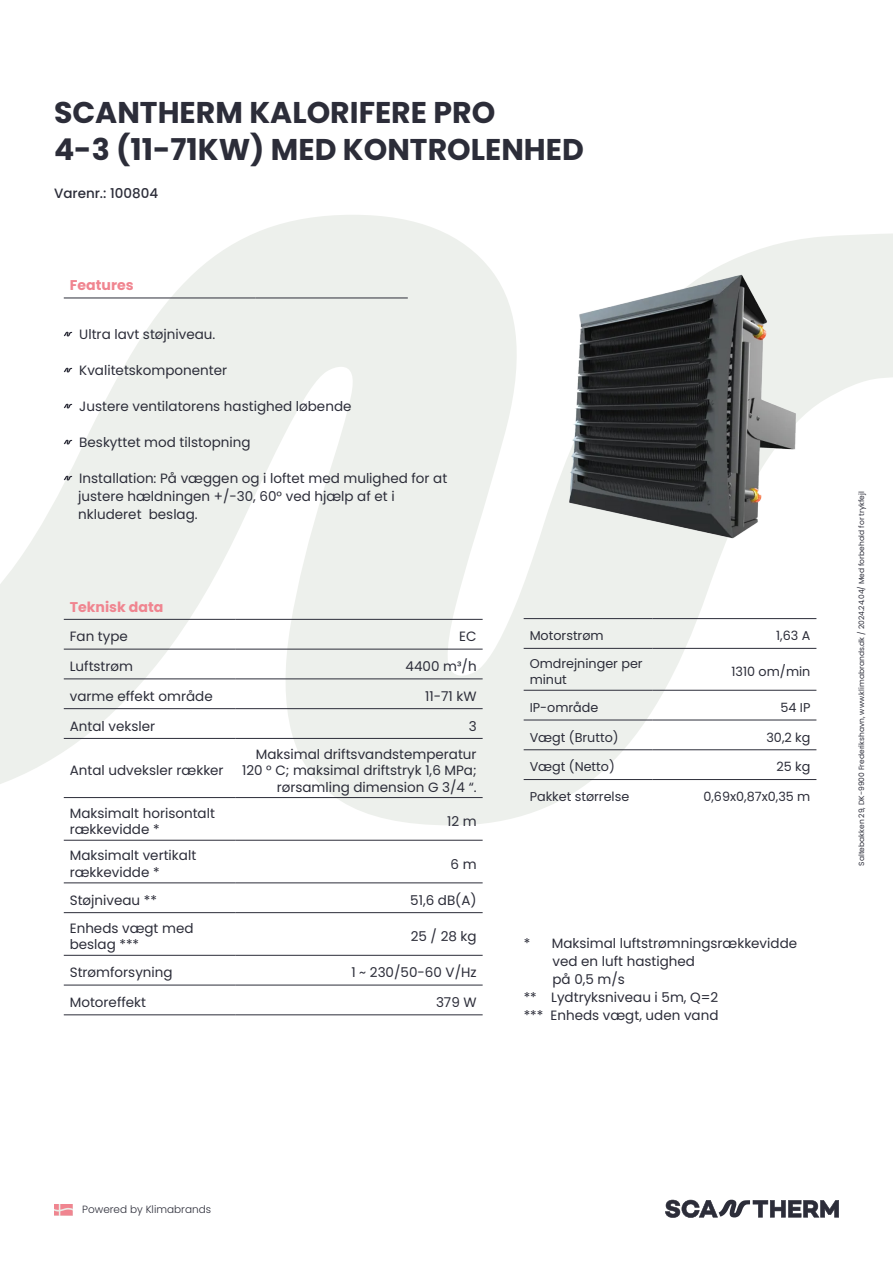
<style>
.page{position:relative;width:893px;height:1263px;background:#fff}
.page>*{position:absolute;margin:0;border:0;box-sizing:border-box;transform-origin:0 0}
.t1{font:700 30px/37.5px "Poppins";color:#2c2d39}
.t2{font:700 14.1px "Poppins";color:#f08590}
.t3{font:13.5px/16.5px "Poppins";color:#2c2d39}
.t4{font:500 13.5px "Poppins";color:#2c2d39}
.t5{font:12.75px/16.5px "Poppins";color:#2c2d39}
.t6{font:300 10.5px "Poppins";color:#2c2d39}
.t7{font:7.5px "Poppins";color:#2c2d39}
</style>
<div class="page">
<svg style="left:0;top:215px;width:893px;height:610px;fill:#edf0ec"></svg>
<svg style="left:64px;top:332px;width:8px;height:4px"></svg>
<svg style="left:64px;top:368px;width:8px;height:4px"></svg>
<svg style="left:64px;top:404px;width:8px;height:4px"></svg>
<svg style="left:64px;top:440px;width:8px;height:4px"></svg>
<svg style="left:64px;top:476px;width:8px;height:4px"></svg>
<svg style="left:54px;top:1204px;width:19px;height:11px"></svg>
<svg style="left:665px;top:1200px;width:174px;height:18px"></svg>
<hr style="left:64px;top:298px;width:192px;height:1px;background:#2c2d39">
<hr style="left:256px;top:298px;width:152px;height:1px;background:#2c2d39">
<img style="left:550px;top:238px;width:279px;height:330px">
<hr style="left:64px;top:649px;width:172px;height:1px;background:#2c2d39">
<hr style="left:236px;top:649px;width:247px;height:1px;background:#2c2d39">
<hr style="left:64px;top:678px;width:172px;height:1px;background:#2c2d39">
<hr style="left:236px;top:678px;width:247px;height:1px;background:#2c2d39">
<hr style="left:64px;top:708px;width:172px;height:1px;background:#2c2d39">
<hr style="left:236px;top:708px;width:247px;height:1px;background:#2c2d39">
<hr style="left:64px;top:738px;width:172px;height:1px;background:#2c2d39">
<hr style="left:236px;top:738px;width:247px;height:1px;background:#2c2d39">
<hr style="left:64px;top:797px;width:172px;height:1px;background:#2c2d39">
<hr style="left:236px;top:797px;width:247px;height:1px;background:#2c2d39">
<hr style="left:64px;top:840px;width:172px;height:1px;background:#2c2d39">
<hr style="left:236px;top:840px;width:247px;height:1px;background:#2c2d39">
<hr style="left:64px;top:882px;width:172px;height:1px;background:#2c2d39">
<hr style="left:236px;top:882px;width:247px;height:1px;background:#2c2d39">
<hr style="left:64px;top:912px;width:172px;height:1px;background:#2c2d39">
<hr style="left:236px;top:912px;width:247px;height:1px;background:#2c2d39">
<hr style="left:64px;top:955px;width:172px;height:1px;background:#2c2d39">
<hr style="left:236px;top:955px;width:247px;height:1px;background:#2c2d39">
<hr style="left:64px;top:985px;width:172px;height:1px;background:#2c2d39">
<hr style="left:236px;top:985px;width:247px;height:1px;background:#2c2d39">
<hr style="left:64px;top:1014px;width:172px;height:1px;background:#2c2d39">
<hr style="left:236px;top:1014px;width:247px;height:1px;background:#2c2d39">
<hr style="left:64px;top:619px;width:172px;height:1px;background:#2c2d39">
<hr style="left:236px;top:619px;width:247px;height:1px;background:#2c2d39">
<hr style="left:524px;top:618px;width:128px;height:1px;background:#2c2d39">
<hr style="left:652px;top:618px;width:164px;height:1px;background:#2c2d39">
<hr style="left:524px;top:648px;width:128px;height:1px;background:#2c2d39">
<hr style="left:652px;top:648px;width:164px;height:1px;background:#2c2d39">
<hr style="left:524px;top:690px;width:128px;height:1px;background:#2c2d39">
<hr style="left:652px;top:690px;width:164px;height:1px;background:#2c2d39">
<hr style="left:524px;top:720px;width:128px;height:1px;background:#2c2d39">
<hr style="left:652px;top:720px;width:164px;height:1px;background:#2c2d39">
<hr style="left:524px;top:749px;width:128px;height:1px;background:#2c2d39">
<hr style="left:652px;top:749px;width:164px;height:1px;background:#2c2d39">
<hr style="left:524px;top:779px;width:128px;height:1px;background:#2c2d39">
<hr style="left:652px;top:779px;width:164px;height:1px;background:#2c2d39">
<h1 class="t1" style="left:54px;top:94px;width:531px">SCANTHERM KALORIFERE PRO<br>4-3 (11-71KW) MED KONTROLENHED</h1>
<p class="t4" style="left:54px;top:185px;width:106px">Varenr.: 100804</p>
<p class="t2" style="left:70px;top:277px;width:65px">Features</p>
<p class="t3" style="left:79px;top:326px;width:138px">Ultra lavt støjniveau.</p>
<p class="t3" style="left:79px;top:362px;width:149px">Kvalitetskomponenter</p>
<p class="t3" style="left:79px;top:398px;width:274px">Justere ventilatorens hastighed løbende</p>
<p class="t3" style="left:79px;top:434px;width:173px">Beskyttet mod tilstopning</p>
<p class="t3" style="left:78px;top:469px;width:371px;line-height:18px">Installation: På væggen og i loftet med mulighed for at justere hældningen +/-30, 60° ved hjælp af et i nkluderet beslag.</p>
<p class="t2" style="left:70px;top:599px;width:95px">Teknisk data</p>
<p class="t3" style="left:70px;top:628px;width:60px">Fan type</p>
<p class="t3" style="left:459px;top:628px;width:19px">EC</p>
<p class="t3" style="left:70px;top:658px;width:65px">Luftstrøm</p>
<p class="t3" style="left:406px;top:658px;width:72px">4400 m³/h</p>
<p class="t3" style="left:70px;top:688px;width:144px">varme effekt område</p>
<p class="t3" style="left:425px;top:688px;width:53px">11-71 kW</p>
<p class="t3" style="left:70px;top:718px;width:87px">Antal veksler</p>
<p class="t3" style="left:469px;top:718px;width:9px">3</p>
<p class="t3" style="left:70px;top:762px;width:155px">Antal udveksler rækker</p>
<p class="t3" style="left:242px;top:746px;width:236px;text-align:right">Maksimal driftsvandstemperatur<br>120 ° C; maksimal driftstryk 1,6 MPa; rørsamling dimension G 3/4 “.</p>
<p class="t3" style="left:70px;top:805px;width:147px">Maksimalt horisontalt rækkevidde *</p>
<p class="t3" style="left:447px;top:813px;width:31px">12 m</p>
<p class="t3" style="left:70px;top:847px;width:128px">Maksimalt vertikalt rækkevidde *</p>
<p class="t3" style="left:451px;top:856px;width:28px">6 m</p>
<p class="t3" style="left:70px;top:892px;width:89px">Støjniveau **</p>
<p class="t3" style="left:410px;top:892px;width:68px">51,6 dB(A)</p>
<p class="t3" style="left:70px;top:920px;width:125px">Enheds vægt med beslag ***</p>
<p class="t3" style="left:411px;top:928px;width:67px">25 / 28 kg</p>
<p class="t3" style="left:70px;top:964px;width:104px">Strømforsyning</p>
<p class="t3" style="left:351px;top:964px;width:127px">1 ~ 230/50-60 V/Hz</p>
<p class="t3" style="left:70px;top:994px;width:78px">Motoreffekt</p>
<p class="t3" style="left:436px;top:994px;width:42px">379 W</p>
<p class="t5" style="left:530px;top:627px;width:76px">Motorstrøm</p>
<p class="t5" style="left:776px;top:627px;width:36px">1,63 A</p>
<p class="t5" style="left:530px;top:655px;width:115px">Omdrejninger per minut</p>
<p class="t5" style="left:732px;top:663px;width:80px">1310 om/min</p>
<p class="t5" style="left:530px;top:699px;width:70px">IP-område</p>
<p class="t5" style="left:780px;top:699px;width:31px">54 IP</p>
<p class="t5" style="left:530px;top:729px;width:91px">Vægt (Brutto)</p>
<p class="t5" style="left:766px;top:729px;width:45px">30,2 kg</p>
<p class="t5" style="left:530px;top:759px;width:87px">Vægt (Netto)</p>
<p class="t5" style="left:776px;top:759px;width:35px">25 kg</p>
<p class="t5" style="left:530px;top:788px;width:101px">Pakket størrelse</p>
<p class="t5" style="left:703px;top:788px;width:108px">0,69x0,87x0,35 m</p>
<p class="t3" style="left:524px;top:935px;width:275px">* Maksimal luftstrømningsrækkevidde</p>
<p class="t3" style="left:552px;top:953px;width:144px">ved en luft hastighed</p>
<p class="t3" style="left:552px;top:971px;width:74px">på 0,5 m/s</p>
<p class="t3" style="left:524px;top:989px;width:196px">** Lydtryksniveau i 5m, Q=2</p>
<p class="t3" style="left:524px;top:1007px;width:196px">*** Enheds vægt, uden vand</p>
<p class="t7" style="left:857px;top:866px;width:376px;rotate:-90deg">Saltebakken 29, DK-9900 Frederikshavn, www.klimabrands.dk / 2024.24.04/ Med forbehold for trykfejl</p>
<p class="t6" style="left:82px;top:1203px;width:130px">Powered by Klimabrands</p>
</div>
